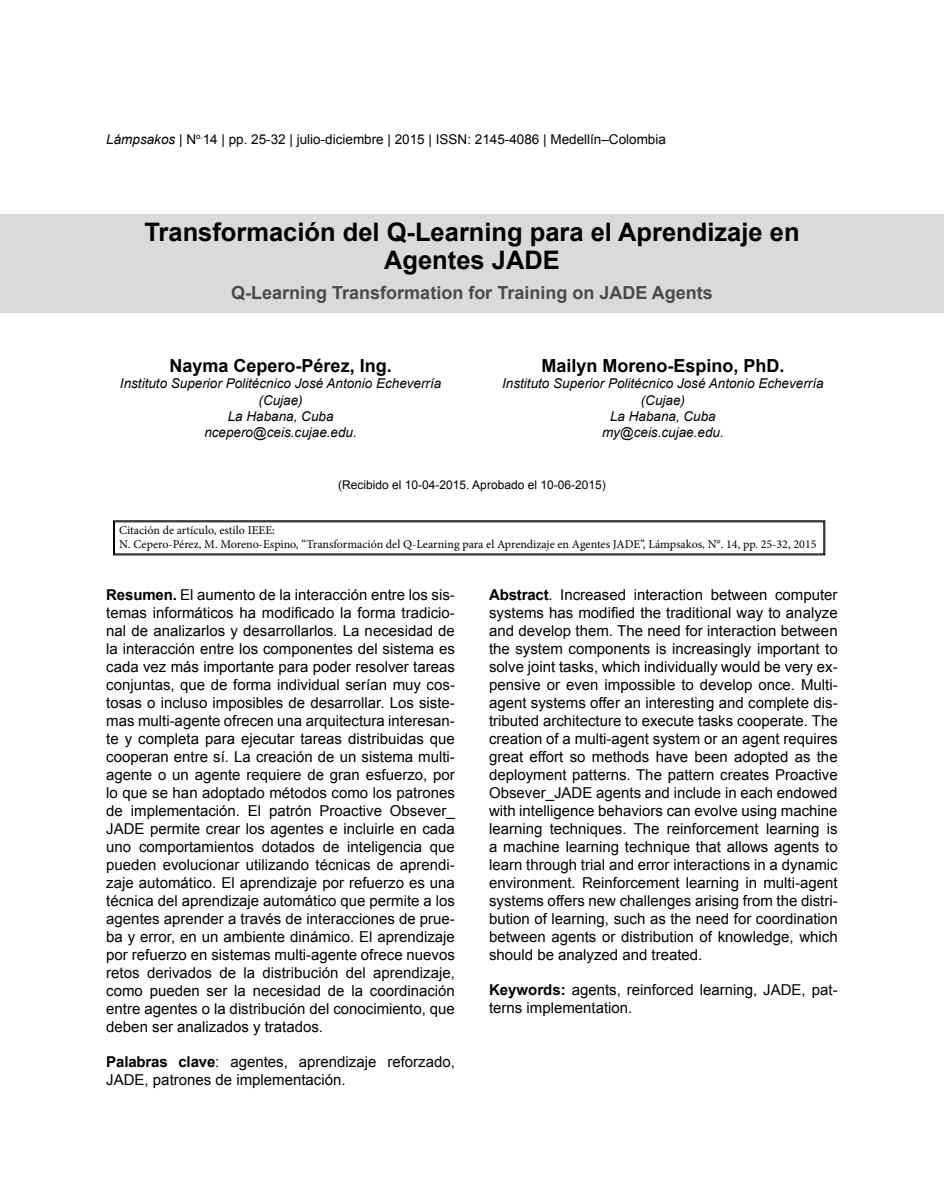
<style>
.page{position:relative;width:944px;height:1191px;background:#fff}
.page>*{position:absolute;margin:0;border:0;box-sizing:border-box;transform-origin:0 0}
.t1{font:700 25.5px/28.5px "Arial";color:#000;text-align:center}
.t2{font:700 18px "Arial";color:#4a4a49}
.t3{font:700 18px "Arial";color:#000}
.t4{font:15px/18px "Arial";color:#000;text-align:justify}
.t5{font:italic 13.5px/16.2px "Arial";color:#000;text-align:center}
.t6{font:13.5px "Arial";color:#000}
.t7{font:12px/14.4px "Minion Pro";color:#000}
.t8{font:12px "Arial";color:#000}
.s1{font-style:italic}
.s2{font-weight:700}
</style>
<div class="page">
<div style="left:0;top:214px;width:944px;height:99px;background:#dadada"></div>
<svg style="left:113px;top:520px;width:712px;height:35px"></svg>
<div style="left:114px;top:521px;width:710px;height:33px;border:1px solid #000"></div>
<p class="t6" style="left:106px;top:130px;width:561px"><span class="s1">Lámpsakos</span> | N<sup>o.</sup>14 | pp. 25-32 | julio-diciembre | 2015 | ISSN: 2145-4086 | Medellín–Colombia</p>
<h1 class="t1" style="left:144px;top:218px;width:657px">Transformación del Q-Learning para el Aprendizaje en<br>Agentes JADE</h1>
<p class="t2" style="left:231px;top:280px;width:483px">Q-Learning Transformation for Training on JADE Agents</p>
<p class="t3" style="left:170px;top:353px;width:224px">Nayma Cepero-Pérez, Ing.</p>
<p class="t5" style="left:120px;top:376px;width:323px">Instituto Superior Politécnico José Antonio Echeverría (Cujae)<br>La Habana, Cuba<br>ncepero@ceis.cujae.edu.</p>
<p class="t3" style="left:541px;top:353px;width:245px">Mailyn Moreno-Espino, PhD.</p>
<p class="t5" style="left:502px;top:376px;width:323px">Instituto Superior Politécnico José Antonio Echeverría (Cujae)<br>La Habana, Cuba<br>my@ceis.cujae.edu.</p>
<p class="t8" style="left:338px;top:477px;width:269px">(Recibido el 10-04-2015. Aprobado el 10-06-2015)</p>
<p class="t7" style="left:119px;top:523px;width:699px">Citación de artículo, estilo IEEE:<br>N. Cepero-Pérez, M. Moreno-Espino, “Transformación del Q-Learning para el Aprendizaje en Agentes JADE”, Lámpsakos, N°. 14, pp. 25-32, 2015</p>
<p class="t4" style="left:106px;top:585px;width:350px"><span class="s2">Resumen.</span> El aumento de la interacción entre los sis&shy;temas informáticos ha modificado la forma tradicio&shy;nal de analizarlos y desarrollarlos. La necesidad de la interacción entre los componentes del sistema es cada vez más importante para poder resolver tareas conjuntas, que de forma individual serían muy cos&shy;tosas o incluso imposibles de desarrollar. Los siste&shy;mas multi-agente ofrecen una arquitectura interesan&shy;te y completa para ejecutar tareas distribuidas que cooperan entre sí. La creación de un sistema multi&shy;agente o un agente requiere de gran esfuerzo, por lo que se han adoptado métodos como los patrones de implementación. El patrón Proactive Obsever_ JADE permite crear los agentes e incluirle en cada uno comportamientos dotados de inteligencia que pueden evolucionar utilizando técnicas de aprendi&shy;zaje automático. El aprendizaje por refuerzo es una técnica del aprendizaje automático que permite a los agentes aprender a través de interacciones de prue&shy;ba y error, en un ambiente dinámico. El aprendizaje por refuerzo en sistemas multi-agente ofrece nuevos retos derivados de la distribución del aprendizaje, como pueden ser la necesidad de la coordinación entre agentes o la distribución del conocimiento, que deben ser analizados y tratados.</p>
<p class="t4" style="left:106px;top:1052px;width:350px"><span class="s2">Palabras clave</span>: agentes, aprendizaje reforzado,<br>JADE, patrones de implementación.</p>
<p class="t4" style="left:489px;top:585px;width:350px"><span class="s2">Abstract</span>. Increased interaction between computer systems has modified the traditional way to analyze and develop them. The need for interaction between the system components is increasingly important to solve joint tasks, which individually would be very ex&shy;pensive or even impossible to develop once. Multi&shy;agent systems offer an interesting and complete dis&shy;tributed architecture to execute tasks cooperate. The creation of a multi-agent system or an agent requires great effort so methods have been adopted as the deployment patterns. The pattern creates Proactive Obsever_JADE agents and include in each endowed with intelligence behaviors can evolve using machine learning techniques. The reinforcement learning is a machine learning technique that allows agents to learn through trial and error interactions in a dynamic environment. Reinforcement learning in multi-agent systems offers new challenges arising from the distri&shy;bution of learning, such as the need for coordination between agents or distribution of knowledge, which should be analyzed and treated.</p>
<p class="t4" style="left:489px;top:980px;width:350px"><span class="s2">Keywords:</span> agents, reinforced learning, JADE, pat&shy;terns implementation.</p>
</div>
